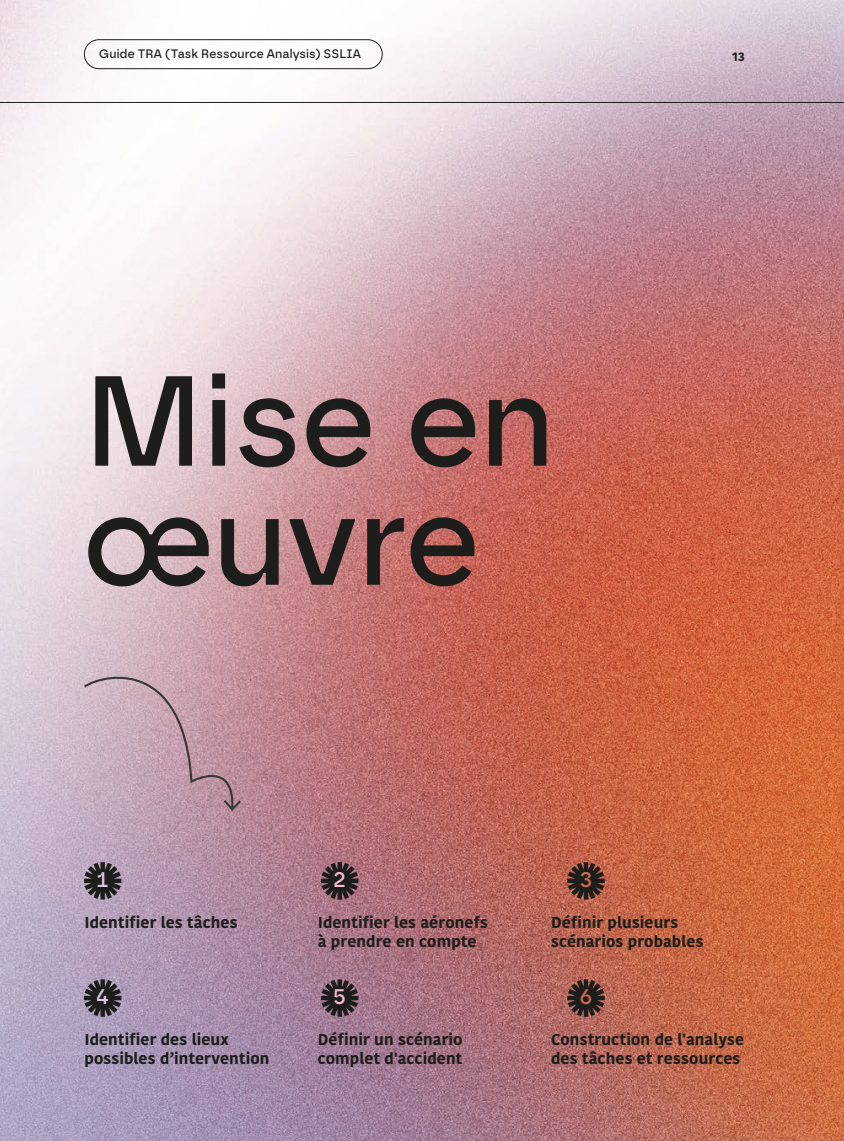
<style>
.page{position:relative;width:844px;height:1141px;background:#fff}
.page>*{position:absolute;margin:0;border:0;box-sizing:border-box;transform-origin:0 0}
.t1{font:500 127.75px/119px "Borna";color:#1d1d1b}
.t2{font:500 22.75px "Borna";color:#d7c8e1}
.t3{font:500 22.75px "Borna";color:#f6bccb}
.t4{font:500 22.75px "Borna";color:#cd694b}
.Titre_vert_3{font:700 15.75px/18.9px "Kohinoor Bangla";letter-spacing:.005em;color:#1d1d1b}
.t5{font:500 12.25px "Borna";letter-spacing:.015em;color:#1d1d1b}
.t6{font:700 12.25px "Kohinoor Bangla";color:#1d1d1b}
</style>
<div class="page">
<img style="left:0;top:0;width:843px;height:1141px">
<svg style="left:84px;top:671px;width:157px;height:140px"></svg>
<svg style="left:80px;top:858px;width:46px;height:46px"></svg>
<svg style="left:80px;top:975px;width:46px;height:46px"></svg>
<svg style="left:316px;top:858px;width:47px;height:46px"></svg>
<svg style="left:316px;top:975px;width:47px;height:46px"></svg>
<svg style="left:562px;top:858px;width:47px;height:46px"></svg>
<svg style="left:562px;top:975px;width:47px;height:46px"></svg>
<div style="left:84px;top:39px;width:298px;height:30px;border:1px solid #1d1d1b;border-radius:14px"></div>
<hr style="left:0;top:102px;width:843px;height:1px;background:#1d1d1b">
<p class="t5" style="left:99px;top:46px;width:263px">Guide TRA (Task Ressource Analysis) SSLIA</p>
<p class="t6" style="left:732px;top:46px;width:14px">13</p>
<p class="t1" style="left:84px;top:361px;width:472px">Mise en œuvre</p>
<p class="t2" style="left:96px;top:865px;width:15px">1</p>
<p class="t3" style="left:333px;top:865px;width:15px">2</p>
<p class="t4" style="left:579px;top:865px;width:15px">3</p>
<p class="Titre_vert_3" style="left:84px;top:912px;width:155px">Identifier les tâches</p>
<p class="Titre_vert_3" style="left:317px;top:912px;width:172px">Identifier les aéronefs</p>
<p class="Titre_vert_3" style="left:317px;top:931px;width:160px">à prendre en compte</p>
<p class="Titre_vert_3" style="left:551px;top:912px;width:129px">Définir plusieurs</p>
<p class="Titre_vert_3" style="left:551px;top:931px;width:154px">scénarios probables</p>
<p class="t2" style="left:96px;top:983px;width:15px">4</p>
<p class="t3" style="left:333px;top:983px;width:15px">5</p>
<p class="t4" style="left:579px;top:983px;width:15px">6</p>
<p class="Titre_vert_3" style="left:84px;top:1030px;width:186px">Identifier des lieux possibles d’intervention</p>
<p class="Titre_vert_3" style="left:317px;top:1030px;width:146px">Définir un scénario complet d'accident</p>
<p class="Titre_vert_3" style="left:551px;top:1030px;width:194px">Construction de l'analyse des tâches et ressources</p>
</div>
